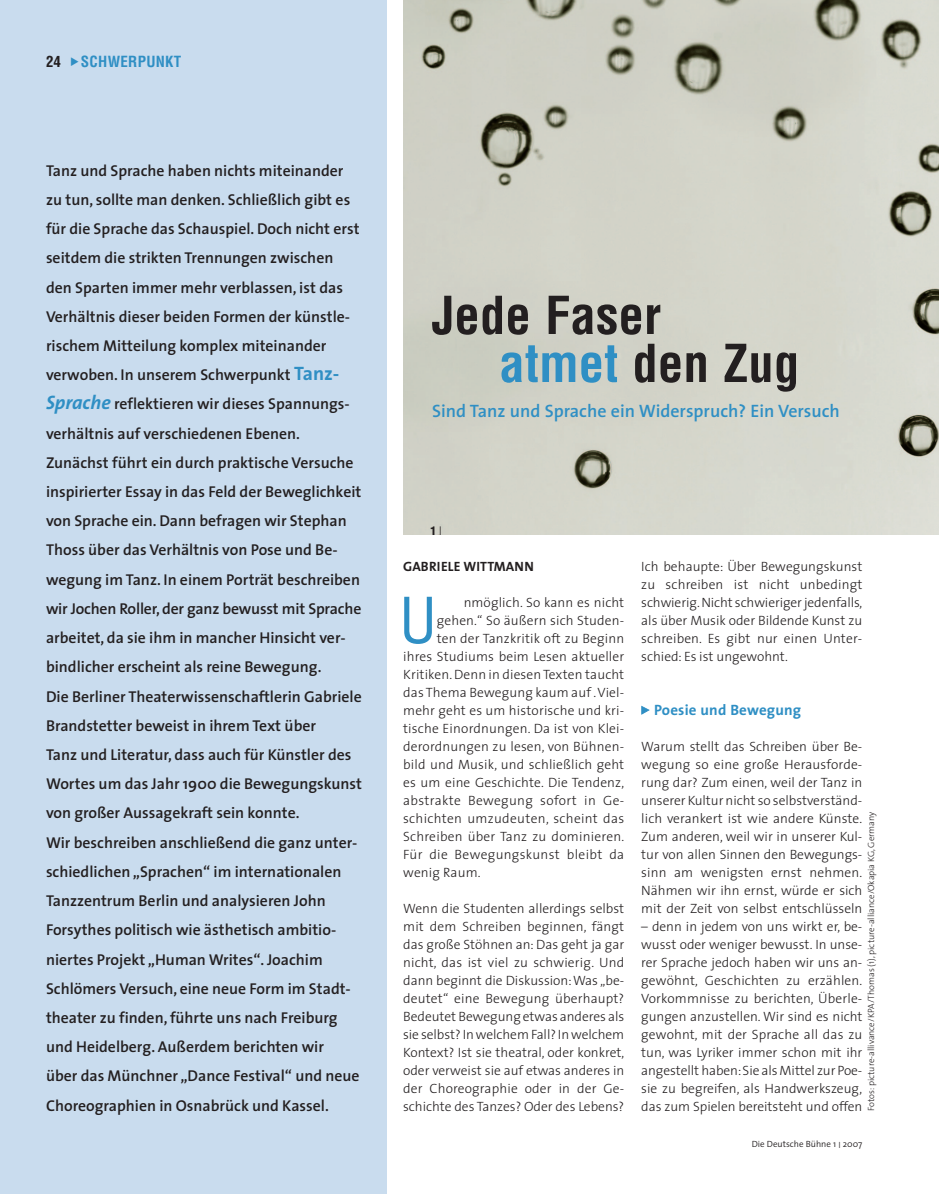
<style>
.page{position:relative;width:939px;height:1194px;background:#fff}
.page>*{position:absolute;margin:0;border:0;box-sizing:border-box;transform-origin:0 0}
.t1{font:condensed 61.5px "Helvetica";color:#2f8fc4}
.t2{font:700 condensed 51px/48px "Helvetica";color:#231f20}
.t3{font:600 18px "The Sans";color:#2f8fc4}
.t4{font:600 15.75px/29.2px "The Sans";color:#231f20}
.t5{font:700 15px "The Sans";letter-spacing:.01em;color:#2f8fc4}
.t6{font:700 condensed 15px "Helvetica";letter-spacing:.02em;color:#2f8fc4}
.t7{font:700 condensed 15px "Helvetica";color:#231f20}
.t8{font:300 13.5px/18px "The Sans";letter-spacing:.01em;color:#231f20;text-align:justify}
.t9{font:700 13.5px "The Sans";letter-spacing:.01em;color:#231f20}
.t10{font:900 condensed 11.7px "Helvetica";color:#231f20}
.t11{font:300 9px "The Sans";color:#231f20}
.t12{font:300 9px "The Sans";color:#231f20}
.s1{font-weight:700;font-size:19.5px;color:#2f8fc4}
.s2{font-weight:700;font-style:italic;font-size:19.5px;color:#2f8fc4}
.s3{color:#2f8fc4}
.s4{font-family:"The Sans";font-weight:200;font-stretch:normal;font-size:12.75px}
.s5{font-style:inherit}
</style>
<div class="page">
<div style="left:0;top:0;width:386px;height:1194px;background:#c9dcee"></div>
<img style="left:403px;top:0;width:536px;height:535px">
<svg style="left:641px;top:706px;width:9px;height:9px"></svg>
<p class="t7" style="left:46px;top:56px;width:17px">24</p>
<p class="t6" style="left:81px;top:56px;width:102px">SCHWERPUNKT</p>
<p class="t4" style="left:46px;top:157px;width:318px">Tanz und Sprache haben nichts miteinander zu tun, sollte man denken. Schließlich gibt es für die Sprache das Schauspiel. Doch nicht erst seitdem die strikten Trennungen zwischen den Sparten immer mehr verblassen, ist das Verhältnis dieser beiden Formen der künstle&shy;rischem Mitteilung komplex miteinander verwoben. In unserem Schwerpunkt <span class="s1">Tanz-</span><span class="s2">Sprache</span> reflektieren wir dieses Spannungs&shy;verhältnis auf verschiedenen Ebenen.<br>Zunächst führt ein durch praktische Versuche inspirierter Essay in das Feld der Beweglichkeit von Sprache ein. Dann befragen wir Stephan Thoss über das Verhältnis von Pose und Be&shy;wegung im Tanz. In einem Porträt beschreiben wir Jochen Roller, der ganz bewusst mit Sprache arbeitet, da sie ihm in mancher Hinsicht ver&shy;bindlicher erscheint als reine Bewegung.<br>Die Berliner Theaterwissenschaftlerin Gabriele Brandstetter beweist in ihrem Text über<br>Tanz und Literatur, dass auch für Künstler des Wortes um das Jahr 1900 die Bewegungskunst von großer Aussagekraft sein konnte.<br>Wir beschreiben anschließend die ganz unter&shy;schiedlichen „Sprachen“ im internationalen Tanzzentrum Berlin und analysieren John Forsythes politisch wie ästhetisch ambitio&shy;niertes Projekt „Human Writes“. Joachim Schlömers Versuch, eine neue Form im Stadt&shy;theater zu finden, führte uns nach Freiburg und Heidelberg. Außerdem berichten wir<br>über das Münchner „Dance Festival“ und neue Choreographien in Osnabrück und Kassel.</p>
<h2 class="t2" style="left:499px;top:296px;width:302px;text-indent:-68px">Jede Faser<br><span class="s3">atmet</span> den Zug</h2>
<h3 class="t3" style="left:432px;top:404px;width:409px">Sind Tanz und Sprache ein Widerspruch? Ein Versuch</h3>
<p class="t10" style="left:431px;top:526px;width:13px">1<span class="s4">I</span></p>
<p class="t9" style="left:403px;top:561px;width:132px">GABRIELE WITTMANN</p>
<h1 class="t1" style="left:399px;top:597px;width:39px">U</h1>
<p class="t8" style="left:464px;top:595px;width:162px">nmöglich. So kann es nicht</p>
<p class="t8" style="left:437px;top:613px;width:189px">gehen.“ So äußern sich Studen-</p>
<p class="t8" style="left:437px;top:631px;width:189px">ten der Tanzkritik oft zu Beginn</p>
<p class="t8" style="left:403px;top:649px;width:223px">ihres Studiums beim Lesen aktueller</p>
<p class="t8" style="left:403px;top:667px;width:223px">Kritiken. Denn in diesen Texten taucht</p>
<p class="t8" style="left:403px;top:685px;width:223px">das Thema Bewegung kaum auf .Viel-</p>
<p class="t8" style="left:403px;top:703px;width:223px">mehr geht es um historische und kri-</p>
<p class="t8" style="left:403px;top:721px;width:223px">tische Einordnungen. Da ist von Klei-</p>
<p class="t8" style="left:403px;top:739px;width:223px">derordnungen zu lesen, von Bühnen-</p>
<p class="t8" style="left:403px;top:757px;width:223px">bild und Musik, und schließlich geht</p>
<p class="t8" style="left:403px;top:775px;width:223px">es um eine Geschichte. Die Tendenz,</p>
<p class="t8" style="left:403px;top:793px;width:223px">abstrakte Bewegung sofort in Ge-</p>
<p class="t8" style="left:403px;top:811px;width:223px">schichten umzudeuten, scheint das</p>
<p class="t8" style="left:403px;top:829px;width:223px">Schreiben über Tanz zu dominieren.</p>
<p class="t8" style="left:403px;top:847px;width:223px">Für die Bewegungskunst bleibt da</p>
<p class="t8" style="left:403px;top:865px;width:79px">wenig Raum.</p>
<p class="t8" style="left:403px;top:901px;width:223px">Wenn die Studenten allerdings selbst mit dem Schreiben beginnen, fängt das große Stöhnen an: Das geht ja gar nicht, das ist viel zu schwierig. Und dann beginnt die Diskussion: Was „be&shy;deutet“ eine Bewegung überhaupt?<br>Bedeutet Bewegung etwas anderes als sie selbst? In welchem Fall? In welchem Kontext? Ist sie theatral, oder konkret, oder verweist sie auf etwas anderes in der Choreographie oder in der Ge&shy;schichte des Tanzes? Oder des Lebens?</p>
<p class="t8" style="left:641px;top:559px;width:223px">Ich behaupte: Über Bewegungskunst zu schreiben ist nicht unbedingt schwierig.Nicht schwieriger jedenfalls, als über Musik oder Bildende Kunst zu schreiben. Es gibt nur einen Unter&shy;schied: Es ist ungewohnt.</p>
<p class="t5" style="left:654px;top:704px;width:149px">Poesie und Bewegung</p>
<p class="t8" style="left:641px;top:739px;width:223px">Warum stellt das Schreiben über Be&shy;wegung so eine große Herausforde&shy;rung dar? Zum einen, weil der Tanz in unserer Kultur nicht so selbstverständ&shy;lich verankert ist wie andere Künste.<br>Zum anderen, weil wir in unserer Kul&shy;tur von allen Sinnen den Bewegungs&shy;sinn am wenigsten ernst nehmen.<br>Nähmen wir ihn ernst, würde er sich mit der Zeit von selbst entschlüsseln</p>
<p class="t8" style="left:641px;top:919px;width:223px">– denn in jedem von uns wirkt er, be&shy;wusst oder weniger bewusst. In unse&shy;rer Sprache jedoch haben wir uns an&shy;gewöhnt, Geschichten zu erzählen.<br>Vorkommnisse zu berichten, Überle&shy;gungen anzustellen. Wir sind es nicht gewohnt, mit der Sprache all das zu tun, was Lyriker immer schon mit ihr angestellt haben:Sie als Mittel zur Poe&shy;sie zu begreifen, als Handwerkszeug, das zum Spielen bereitsteht und offen</p>
<p class="t11" style="left:868px;top:1111px;width:301px;rotate:-90deg">Fotos: picture-allivance/KPA/Thomas (1), picture-alliance/Okapia KG, Germany</p>
<p class="t12" style="left:752px;top:1141px;width:112px">Die Deutsche Bühne 1 <span class="s5">I</span> 2007</p>
</div>
